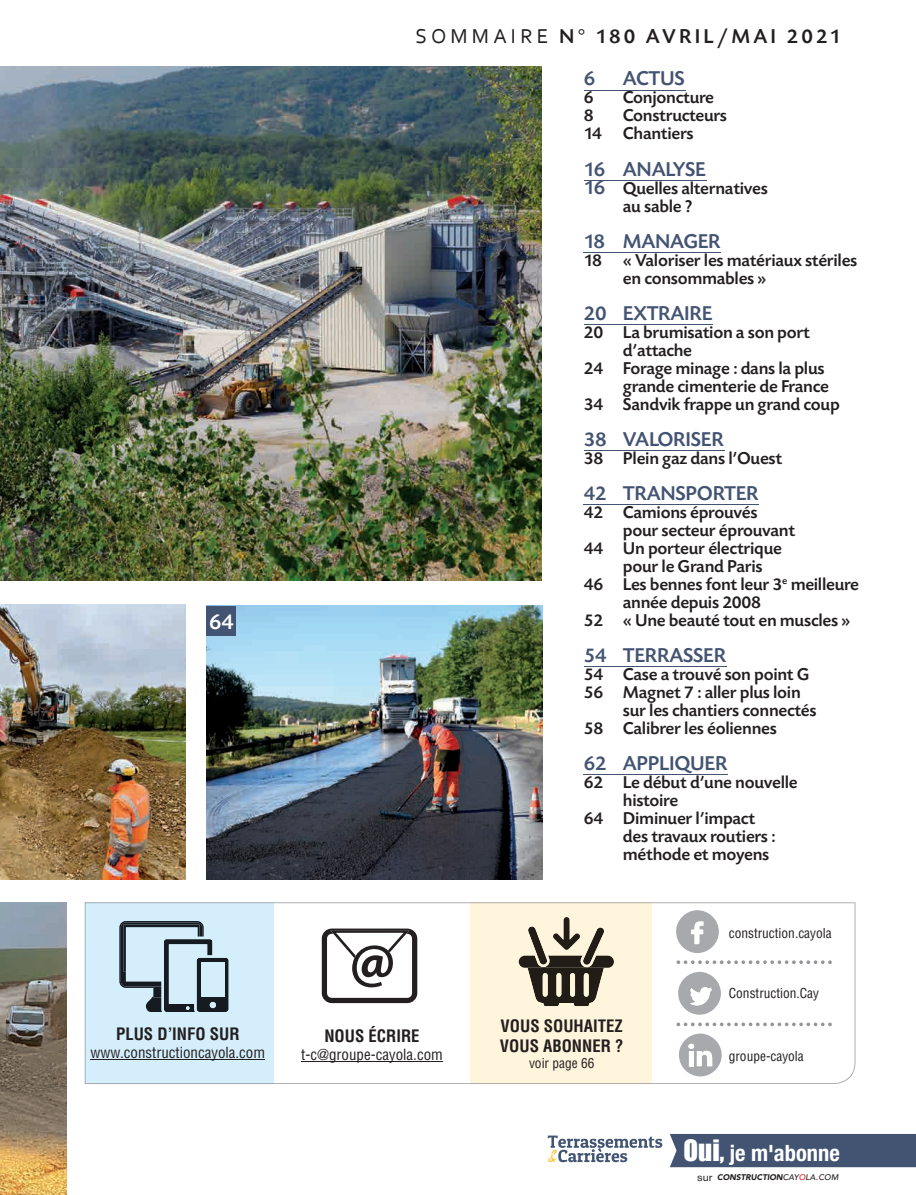
<style>
.page{position:relative;width:916px;height:1195px;background:#fff}
.page>*{position:absolute;margin:0;border:0;box-sizing:border-box;transform-origin:0 0}
.t1{font:700 condensed 22.5px "Helvetica Neue";color:#fff}
.t2{font:500 22.5px "Today SB";color:#fff}
.t3{font:500 21px "Today SB";letter-spacing:-.015em;color:#435472}
.t4{font:500 21px/42.2px "Today SB";letter-spacing:.15em;color:#231f20}
.t5{font:500 18px/18px "Today SB";letter-spacing:-.015em;color:#231f20}
.t6{font:700 condensed 16.65px/20.1px "Helvetica";color:#231f20}
.t7{font:condensed 15px "Helvetica";color:#231f20}
.t8{font:condensed 13.35px "Helvetica";color:#231f20}
.t9{font:italic 900 8.1px "Avenir";color:#231f20}
.s1{font-family:"Corbel";font-weight:400}
.s2{color:#435472}
.s3{font-size:21px;color:#435472}
.s4{font-family:"Impact";font-weight:400;font-stretch:normal;font-size:27px}
.s5{font-family:"Akzidenz Grotesk BE";font-weight:400;font-style:normal;font-size:11.1px}
.s6{font-weight:500}
.s7{font-weight:500;color:#ee1d23}
.s8{font-weight:400;font-style:normal;font-size:10.95px;color:#ee1d23}
</style>
<div class="page">
<img style="left:0;top:66px;width:541px;height:514px">
<hr style="left:583px;top:90px;width:102px;height:1px;background:#435472">
<hr style="left:583px;top:180px;width:123px;height:1px;background:#435472">
<hr style="left:583px;top:252px;width:138px;height:1px;background:#435472">
<hr style="left:583px;top:324px;width:129px;height:1px;background:#435472">
<hr style="left:583px;top:450px;width:141px;height:1px;background:#435472">
<hr style="left:583px;top:504px;width:175px;height:1px;background:#435472">
<hr style="left:583px;top:666px;width:143px;height:1px;background:#435472">
<hr style="left:583px;top:774px;width:144px;height:1px;background:#435472">
<img style="left:0;top:605px;width:185px;height:274px">
<img style="left:206px;top:605px;width:337px;height:274px">
<div style="left:206px;top:606px;width:30px;height:29px;background:#435472"></div>
<svg style="left:85px;top:902px;width:770px;height:182px"></svg>
<hr style="left:91px;top:1059px;width:174px;height:1px;background:#231f20">
<hr style="left:301px;top:1060px;width:142px;height:1px;background:#231f20">
<img style="left:0;top:902px;width:66px;height:292px">
<div style="left:670px;top:1134px;width:245px;height:33px;background:#435472"></div>
<svg style="left:547px;top:1135px;width:115px;height:27px"></svg>
<p class="t2" style="left:209px;top:610px;width:26px">64</p>
<p class="t4" style="left:583px;top:16px;width:259px;text-indent:-168px"><span class="s1">SOMMAIRE</span> N° 180 AVRIL/MAI 2021<br><span class="s2">6</span></p>
<p class="t3" style="left:622px;top:67px;width:63px">ACTUS</p>
<p class="t5" style="left:583px;top:89px;width:11px">6</p>
<p class="t5" style="left:622px;top:89px;width:93px">Conjoncture</p>
<p class="t5" style="left:583px;top:107px;width:11px">8</p>
<p class="t5" style="left:583px;top:107px;width:145px;text-indent:39px">Constructeurs<br>14 Chantiers</p>
<p class="t3" style="left:583px;top:157px;width:123px">16 ANALYSE</p>
<p class="t5" style="left:622px;top:179px;width:147px;text-indent:-39px"><span class="s3">16</span> Quelles alternatives au sable ?</p>
<p class="t3" style="left:583px;top:229px;width:138px">18 MANAGER</p>
<p class="t5" style="left:622px;top:251px;width:236px;text-indent:-39px">18 « Valoriser les matériaux stériles en consommables »</p>
<p class="t3" style="left:583px;top:301px;width:130px">20 EXTRAIRE</p>
<p class="t5" style="left:583px;top:323px;width:227px">20 La brumisation a son port</p>
<p class="t5" style="left:622px;top:341px;width:71px">d’attache</p>
<p class="t5" style="left:583px;top:359px;width:242px">24 Forage minage : dans la plus</p>
<p class="t5" style="left:622px;top:377px;width:207px">grande cimenterie de France</p>
<p class="t5" style="left:583px;top:395px;width:257px">34 Sandvik frappe un grand coup</p>
<p class="t3" style="left:583px;top:427px;width:141px">38 VALORISER</p>
<p class="t5" style="left:583px;top:449px;width:200px">38 Plein gaz dans l’Ouest</p>
<p class="t3" style="left:583px;top:481px;width:176px">42 TRANSPORTER</p>
<p class="t5" style="left:583px;top:503px;width:175px">42 Camions éprouvés</p>
<p class="t5" style="left:622px;top:521px;width:174px">pour secteur éprouvant</p>
<p class="t5" style="left:583px;top:539px;width:199px">44 Un porteur électrique</p>
<p class="t5" style="left:622px;top:557px;width:141px">pour le Grand Paris</p>
<p class="t5" style="left:583px;top:575px;width:277px">46 Les bennes font leur 3<sup>e</sup> meilleure</p>
<p class="t5" style="left:622px;top:593px;width:140px">année depuis 2008</p>
<p class="t5" style="left:583px;top:611px;width:268px">52 « Une beauté tout en muscles »</p>
<p class="t3" style="left:583px;top:643px;width:144px">54 TERRASSER</p>
<p class="t5" style="left:583px;top:665px;width:227px">54 Case a trouvé son point G</p>
<p class="t5" style="left:583px;top:683px;width:218px">56 Magnet 7 : aller plus loin</p>
<p class="t5" style="left:622px;top:701px;width:195px">sur les chantiers connectés</p>
<p class="t5" style="left:583px;top:719px;width:194px">58 Calibrer les éoliennes</p>
<p class="t3" style="left:583px;top:751px;width:145px">62 APPLIQUER</p>
<p class="t5" style="left:583px;top:773px;width:215px">62 Le début d’une nouvelle</p>
<p class="t5" style="left:622px;top:791px;width:57px">histoire</p>
<p class="t5" style="left:583px;top:809px;width:173px">64 Diminuer l’impact</p>
<p class="t5" style="left:622px;top:827px;width:154px">des travaux routiers :</p>
<p class="t5" style="left:622px;top:845px;width:148px">méthode et moyens</p>
<p class="t8" style="left:728px;top:925px;width:104px">construction.cayola</p>
<p class="t8" style="left:728px;top:984px;width:92px">Construction.Cay</p>
<p class="t6" style="left:500px;top:1015px;width:125px">VOUS SOUHAITEZ<br>VOUS ABONNER ?</p>
<p class="t8" style="left:529px;top:1054px;width:67px">voir page 66</p>
<p class="t6" style="left:324px;top:1025px;width:97px">NOUS ÉCRIRE</p>
<p class="t7" style="left:301px;top:1044px;width:143px">t-c@groupe-cayola.com</p>
<p class="t6" style="left:116px;top:1024px;width:125px">PLUS D’INFO SUR</p>
<p class="t7" style="left:91px;top:1043px;width:176px">www.constructioncayola.com</p>
<p class="t8" style="left:728px;top:1048px;width:77px">groupe-cayola</p>
<p class="t1" style="left:683px;top:1139px;width:158px"><span class="s4">Oui,</span> je m'abonne</p>
<p class="t9" style="left:697px;top:1172px;width:143px"><span class="s5">sur</span> CONSTRUCTION<span class="s6">CAY</span><span class="s7">O</span><span class="s6">LA</span><span class="s8">.</span><span class="s6">COM</span></p>
</div>
